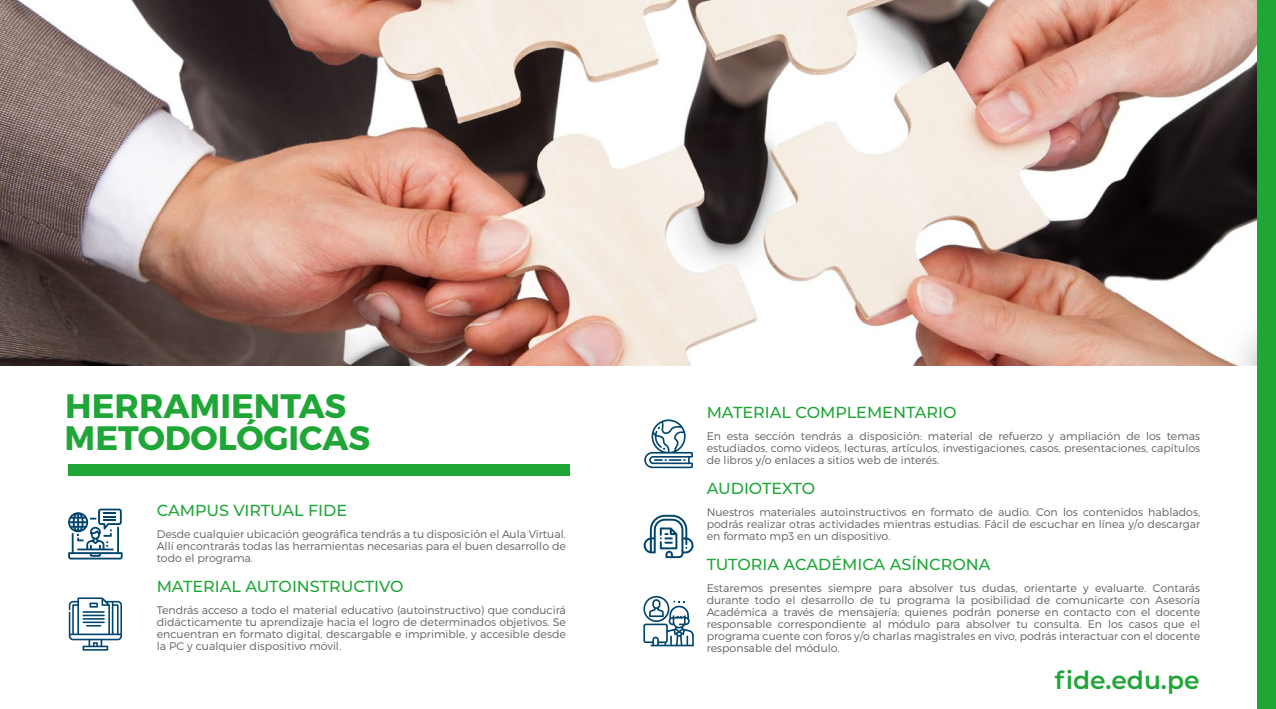
<style>
.page{position:relative;width:1276px;height:709px;background:#fff}
.page>*{position:absolute;margin:0;border:0;box-sizing:border-box;transform-origin:0 0}
.t1{font:700 33.8px/32.3px "Montserrat";color:#1fa637}
.t2{font:600 24.9px "Montserrat";color:#1fa637}
.t3{font:500 16px "Montserrat";color:#1fa637}
.t4{font:300 11px/12px "Montserrat";color:#616160;text-align:justify}
</style>
<div class="page">
<img style="left:0;top:0;width:1257px;height:365px">
<svg style="left:644px;top:419px;width:49px;height:49px"></svg>
<svg style="left:69px;top:597px;width:53px;height:53px"></svg>
<svg style="left:68px;top:508px;width:55px;height:51px"></svg>
<svg style="left:643px;top:596px;width:51px;height:50px"></svg>
<svg style="left:643px;top:515px;width:51px;height:43px"></svg>
<div style="left:1257px;top:0;width:19px;height:709px;background:#1fa637"></div>
<div style="left:68px;top:464px;width:502px;height:12px;background:#1fa637"></div>
<h1 class="t1" style="left:65px;top:390px;width:307px">HERRAMIENTAS<br>METODOLÓGICAS</h1>
<h3 class="t3" style="left:157px;top:499px;width:192px">CAMPUS VIRTUAL FIDE</h3>
<p class="t4" style="left:157px;top:528px;width:411px">Desde cualquier ubicación geográfica tendrás a tu disposición el Aula Virtual.<br>Allí encontrarás todas las herramientas necesarias para el buen desarrollo de todo el programa.</p>
<h3 class="t3" style="left:157px;top:575px;width:248px">MATERIAL AUTOINSTRUCTIVO</h3>
<p class="t4" style="left:157px;top:604px;width:411px">Tendrás acceso a todo el material educativo (autoinstructivo) que conducirá didácticamente tu aprendizaje hacia el logro de determinados objetivos. Se encuentran en formato digital, descargable e imprimible, y accesible desde la PC y cualquier dispositivo móvil.</p>
<h3 class="t3" style="left:706px;top:401px;width:251px">MATERIAL COMPLEMENTARIO</h3>
<p class="t4" style="left:706px;top:429px;width:495px">En esta sección tendrás a disposición: material de refuerzo y ampliación de los temas estudiados, como videos, lecturas, artículos, investigaciones, casos, presentaciones, capítulos de libros y/o enlaces a sitios web de interés.</p>
<h3 class="t3" style="left:706px;top:477px;width:110px">AUDIOTEXTO</h3>
<p class="t4" style="left:706px;top:505px;width:495px">Nuestros materiales autoinstructivos en formato de audio. Con los contenidos hablados, podrás realizar otras actividades mientras estudias. Fácil de escuchar en línea y/o descargar en formato mp3 en un dispositivo.</p>
<h3 class="t3" style="left:706px;top:553px;width:285px">TUTORIA ACADÉMICA ASÍNCRONA</h3>
<p class="t4" style="left:706px;top:581px;width:495px">Estaremos presentes siempre para absolver tus dudas, orientarte y evaluarte. Contarás durante todo el desarrollo de tu programa la posibilidad de comunicarte con Asesoría Académica a través de mensajería; quienes podrán ponerse en contacto con el docente responsable correspondiente al módulo para absolver tu consulta. En los casos que el programa cuente con foros y/o charlas magistrales en vivo, podrás interactuar con el docente responsable del módulo.</p>
<h2 class="t2" style="left:1054px;top:662px;width:146px">fide.edu.pe</h2>
</div>
